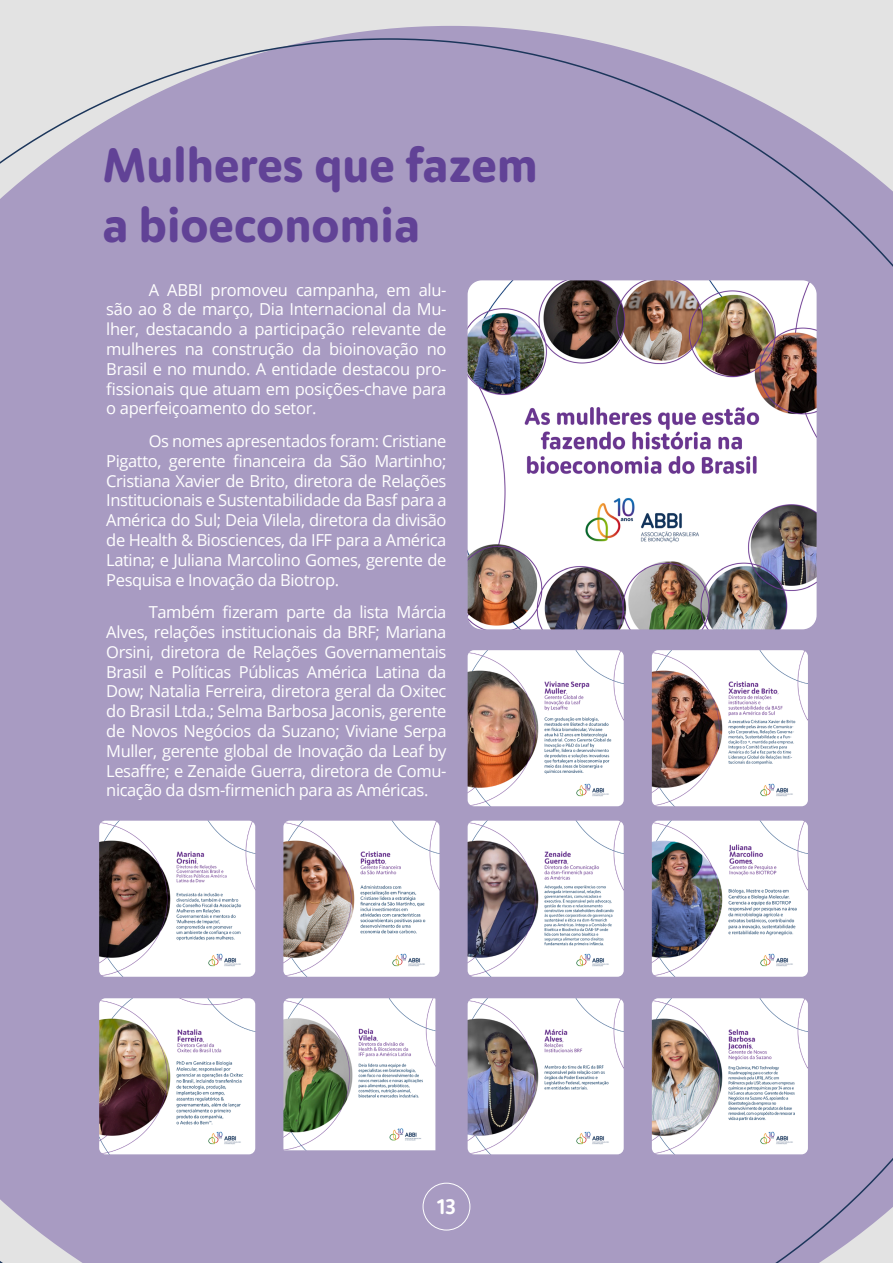
<style>
.page{position:relative;width:893px;height:1263px;background:#e3e3e3}
.page>*{position:absolute;margin:0;border:0;box-sizing:border-box;transform-origin:0 0}
.t1{font:700 48px/60.4px "Moniker Basic";color:#614296}
.t2{font:500 21px "Moniker Basic";color:#fff}
.t3{font:16.5px/19.8px "Open Sans";letter-spacing:-.025em;color:#fff;text-align:justify}
</style>
<div class="page">
<div style="left:0;top:38px;width:893px;height:1225px;background:#a89bc2"></div>
<img style="left:468px;top:280px;width:349px;height:349px">
<img style="left:652px;top:821px;width:156px;height:156px">
<img style="left:99px;top:998px;width:156px;height:156px">
<img style="left:468px;top:821px;width:156px;height:156px">
<img style="left:283px;top:821px;width:156px;height:156px">
<img style="left:99px;top:821px;width:156px;height:156px">
<img style="left:652px;top:998px;width:156px;height:156px">
<img style="left:468px;top:650px;width:156px;height:156px">
<img style="left:283px;top:998px;width:152px;height:152px">
<img style="left:468px;top:998px;width:156px;height:156px">
<img style="left:652px;top:650px;width:156px;height:156px">
<div style="left:423px;top:1183px;width:47px;height:47px;border:1px solid #fff;border-radius:50%"></div>
<h1 class="t1" style="left:102px;top:133px;width:437px">Mulheres que fazem a bioeconomia</h1>
<p class="t3" style="left:106px;top:279px;width:342px;text-indent:43px">A ABBI promoveu campanha, em alu&shy;são ao 8 de março, Dia Internacional da Mu&shy;lher, destacando a participação relevante de mulheres na construção da bioinovação no Brasil e no mundo. A entidade destacou pro&shy;fissionais que atuam em posições-chave para o aperfeiçoamento do setor.</p>
<p class="t3" style="left:106px;top:431px;width:342px;text-indent:43px">Os nomes apresentados foram: Cristiane Pigatto, gerente financeira da São Martinho; Cristiana Xavier de Brito, diretora de Relações Institucionais e Sustentabilidade da Basf para a América do Sul; Deia Vilela, diretora da divisão de Health &amp; Biosciences, da IFF para a América Latina; e Juliana Marcolino Gomes, gerente de Pesquisa e Inovação da Biotrop.</p>
<p class="t3" style="left:106px;top:602px;width:342px;text-indent:43px">Também fizeram parte da lista Márcia Alves, relações institucionais da BRF; Mariana Orsini, diretora de Relações Governamentais Brasil e Políticas Públicas América Latina da Dow; Natalia Ferreira, diretora geral da Oxitec do Brasil Ltda.; Selma Barbosa Jaconis, gerente de Novos Negócios da Suzano; Viviane Serpa Muller, gerente global de Inovação da Leaf by Lesaffre; e Zenaide Guerra, diretora de Comu&shy;nicação da dsm-firmenich para as Américas.</p>
<p class="t2" style="left:437px;top:1192px;width:20px">13</p>
</div>
